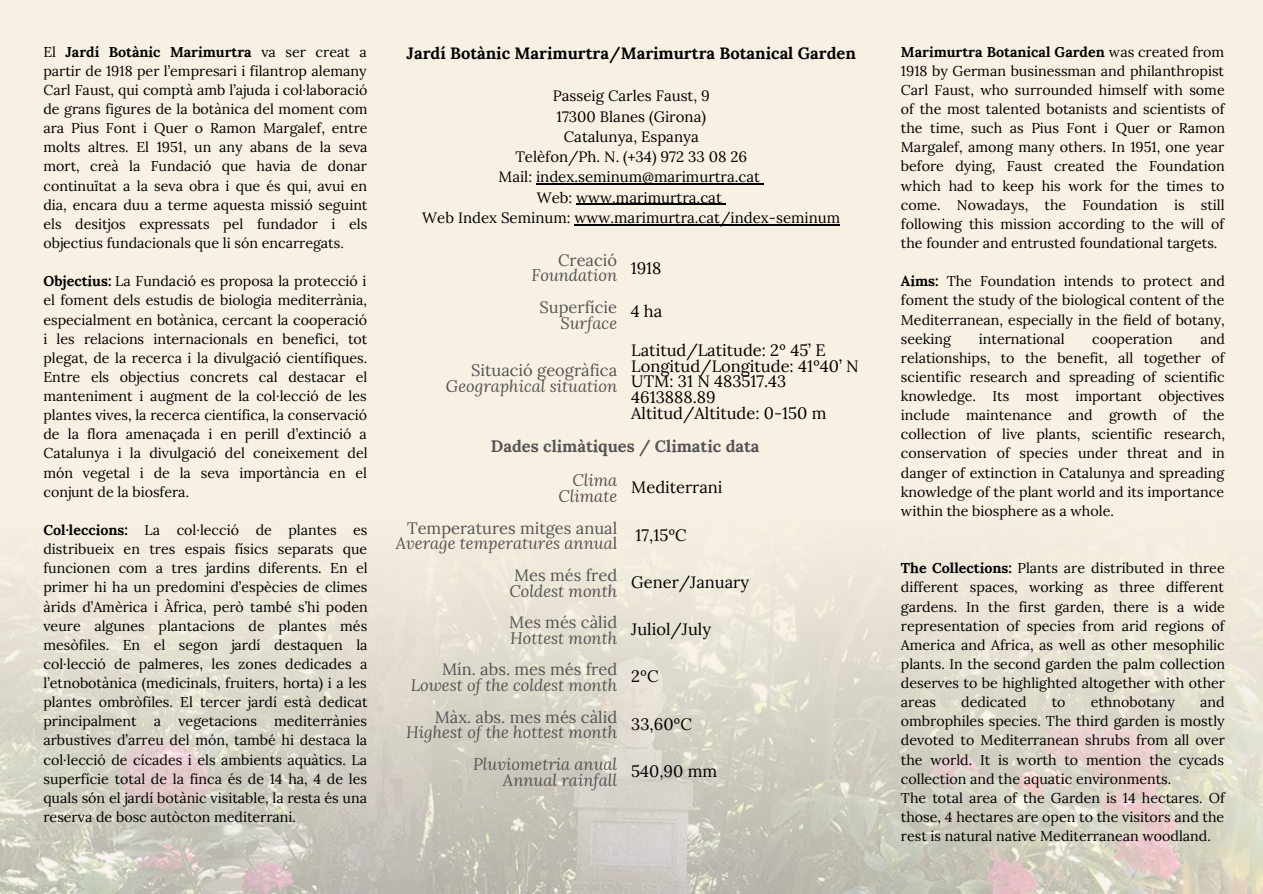
<style>
.page{position:relative;width:1263px;height:894px;background:#fff}
.page>*{position:absolute;margin:0;border:0;box-sizing:border-box;transform-origin:0 0}
.t1{font:16.5px/15.8px "Lora";color:#000}
.t2{font:italic 16.5px/15.8px "Lora";color:#545454;text-align:right}
.t3{font:16.5px/15.8px "Lora";color:#545454;text-align:right}
.t4{font:700 16.5px "Lora";color:#000}
.t5{font:700 16.5px "Lora";color:#545454}
.t6{font:15px/20.2px "Lora";color:#000;text-align:center}
.t7{font:14.25px/19px "Lora";color:#000;text-align:justify}
.s1{font-weight:700}
.s2{font-style:italic}
</style>
<div class="page">
<div style="left:0;top:0;width:1263px;height:893px;background:#f8f0e2"></div>
<svg style="left:0;top:561px;width:1263px;height:332px"></svg>
<hr style="left:536px;top:183px;width:224px;height:2px;background:#000">
<hr style="left:576px;top:204px;width:146px;height:1px;background:#000">
<hr style="left:574px;top:224px;width:266px;height:1px;background:#000">
<p class="t7" style="left:43px;top:42px;width:326px">El <span class="s1">Jardí Botànic Marimurtra</span> va ser creat a partir de 1918 per l’empresari i filantrop alemany Carl Faust, qui comptà amb l’ajuda i col·laboració de grans figures de la botànica del moment com ara Pius Font i Quer o Ramon Margalef, entre molts altres. El 1951, un any abans de la seva mort, creà la Fundació que havia de donar continuïtat a la seva obra i que és qui, avui en dia, encara duu a terme aquesta missió seguint els desitjos expressats pel fundador i els objectius fundacionals que li són encarregats.</p>
<p class="t7" style="left:43px;top:271px;width:326px"><span class="s1">Objectius:</span> La Fundació es proposa la protecció i el foment dels estudis de biologia mediterrània, especialment en botànica, cercant la cooperació i les relacions internacionals en benefici, tot plegat, de la recerca i la divulgació científiques.<br>Entre els objectius concrets cal destacar el manteniment i augment de la col·lecció de les plantes vives, la recerca científica, la conservació de la flora amenaçada i en perill d’extinció a Catalunya i la divulgació del coneixement del món vegetal i de la seva importància en el conjunt de la biosfera.</p>
<p class="t7" style="left:43px;top:520px;width:326px"><span class="s1">Col·leccions:</span> La col·lecció de plantes es distribueix en tres espais físics separats que funcionen com a tres jardins diferents. En el primer hi ha un predomini d’espècies de climes àrids d’Amèrica i Àfrica, però també s’hi poden veure algunes plantacions de plantes més mesòfiles. En el segon jardí destaquen la col·lecció de palmeres, les zones dedicades a l’etnobotànica (medicinals, fruiters, horta) i a les plantes ombròfiles. El tercer jardí està dedicat principalment a vegetacions mediterrànies arbustives d’arreu del món, també hi destaca la col·lecció de cícades i els ambients aquàtics. La superfície total de la finca és de 14 ha, 4 de les quals són el jardí botànic visitable, la resta és una reserva de bosc autòcton mediterrani.</p>
<p class="t4" style="left:407px;top:42px;width:451px">Jardí Botànic Marimurtra/Marimurtra Botanical Garden</p>
<p class="t6" style="left:422px;top:86px;width:419px">Passeig Carles Faust, 9<br>17300 Blanes (Girona)<br>Catalunya, Espanya<br>Telèfon/Ph. N. (+34) 972 33 08 26<br>Mail: index.seminum@marimurtra.cat<br>Web: www.marimurtra.cat<br>Web Index Seminum: www.marimurtra.cat/index-seminum</p>
<p class="t3" style="left:558px;top:251px;width:61px">Creació</p>
<p class="t2" style="left:531px;top:267px;width:87px">Foundation</p>
<p class="t3" style="left:540px;top:299px;width:79px">Superfície</p>
<p class="t2" style="left:561px;top:314px;width:58px">Surface</p>
<p class="t3" style="left:471px;top:362px;width:148px">Situació geogràfica</p>
<p class="t2" style="left:446px;top:377px;width:173px">Geographical situation</p>
<p class="t1" style="left:631px;top:260px;width:32px">1918</p>
<p class="t1" style="left:631px;top:302px;width:33px">4 ha</p>
<p class="t1" style="left:631px;top:342px;width:229px">Latitud/Latitude: 2º 45’ E<br>Longitud/Longitude: 41º40’ N<br>UTM: 31 N 483517.43<br>4613888.89<br>Altitud/Altitude: 0-150 m</p>
<p class="t5" style="left:491px;top:435px;width:270px">Dades climàtiques / Climatic data</p>
<p class="t2" style="left:558px;top:472px;width:60px">Clima<br>Climate</p>
<p class="t3" style="left:396px;top:519px;width:223px">Temperatures mitges anual<br><span class="s2">Average temperatures annua</span>l</p>
<p class="t3" style="left:514px;top:566px;width:105px">Mes més fred</p>
<p class="t2" style="left:510px;top:582px;width:109px">Coldest month</p>
<p class="t3" style="left:509px;top:614px;width:109px">Mes més càlid</p>
<p class="t2" style="left:510px;top:629px;width:109px">Hottest month</p>
<p class="t3" style="left:442px;top:661px;width:177px">Mín. abs. mes més fred</p>
<p class="t2" style="left:411px;top:676px;width:208px">Lowest of the coldest month</p>
<p class="t3" style="left:435px;top:708px;width:184px">Màx. abs. mes més càlid</p>
<p class="t2" style="left:406px;top:716px;width:213px;line-height:31.5px">Highest of the hottest month<br>Pluviometria anual</p>
<p class="t2" style="left:503px;top:771px;width:116px">Annual rainfall</p>
<p class="t1" style="left:631px;top:479px;width:93px">Mediterrani</p>
<p class="t1" style="left:636px;top:526px;width:53px">17,15ºC</p>
<p class="t1" style="left:631px;top:574px;width:119px">Gener/January</p>
<p class="t1" style="left:631px;top:621px;width:81px">Juliol/July</p>
<p class="t1" style="left:631px;top:668px;width:29px">2ºC</p>
<p class="t1" style="left:631px;top:715px;width:62px">33,60ºC</p>
<p class="t1" style="left:631px;top:762px;width:87px">540,90 mm</p>
<p class="t7" style="left:901px;top:42px;width:326px"><span class="s1">Marimurtra Botanical Garden</span> was created from 1918 by German businessman and philanthropist Carl Faust, who surrounded himself with some of the most talented botanists and scientists of the time, such as Pius Font i Quer or Ramon Margalef, among many others. In 1951, one year before dying, Faust created the Foundation which had to keep his work for the times to come. Nowadays, the Foundation is still following this mission according to the will of the founder and entrusted foundational targets.</p>
<p class="t7" style="left:901px;top:271px;width:326px"><span class="s1">Aims:</span> The Foundation intends to protect and foment the study of the biological content of the Mediterranean, especially in the field of botany, seeking</p>
<p class="t7" style="left:901px;top:329px;width:326px;text-indent:300px">and relationships, to the benefit, all together of scientific research and spreading of scientific knowledge. Its most important objectives include maintenance and growth of the collection of live plants, scientific research, conservation of species under threat and in danger of extinction in Catalunya and spreading knowledge of the plant world and its importance within the biosphere as a whole.</p>
<p class="t7" style="left:979px;top:329px;width:87px">international</p>
<p class="t7" style="left:1092px;top:329px;width:82px">cooperation</p>
<p class="t7" style="left:901px;top:558px;width:326px"><span class="s1">The Collections:</span> Plants are distributed in three different spaces, working as three different gardens. In the first garden, there is a wide representation of species from arid regions of America and Africa, as well as other mesophilic plants. In the second garden the palm collection deserves to be highlighted altogether with other areas</p>
<p class="t7" style="left:901px;top:692px;width:326px;text-align:left;text-indent:299px">and ombrophiles species. The third garden is mostly devoted to Mediterranean shrubs from all over the world. It is worth to mention the cycads collection and the aquatic environments.<br>The total area of the Garden is 14 hectares. Of those, 4 hectares are open to the visitors and the rest is natural native Mediterranean woodland.</p>
<p class="t7" style="left:961px;top:692px;width:67px">dedicated</p>
<p class="t7" style="left:1052px;top:692px;width:15px">to</p>
<p class="t7" style="left:1091px;top:692px;width:86px">ethnobotany</p>
</div>
